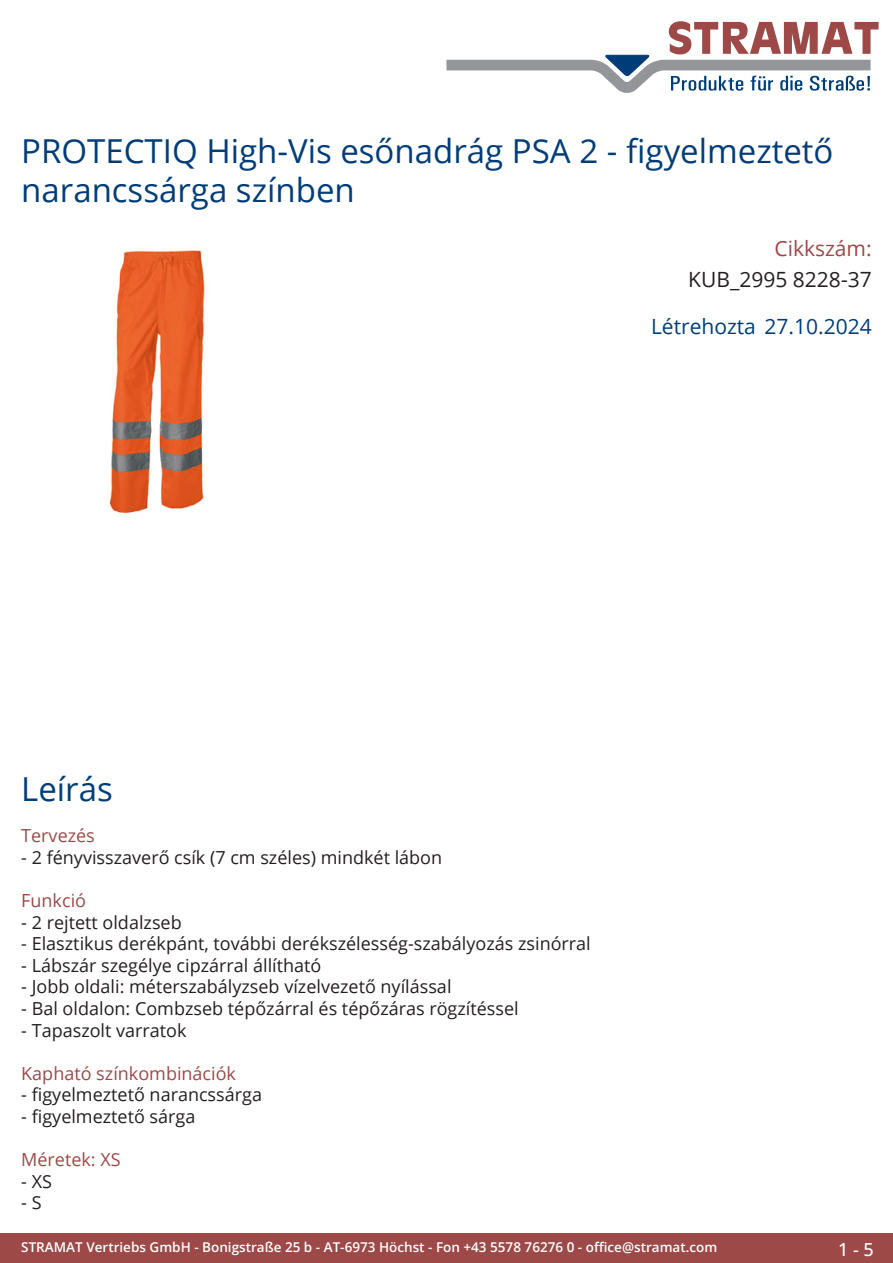
<style>
.page{position:relative;width:893px;height:1263px;background:#fff}
.page>*{position:absolute;margin:0;border:0;box-sizing:border-box;transform-origin:0 0}
.Produkttitel{font:33px/39.6px "Open Sans";color:#003d78}
.Erstellungsdatum{font:21px "Open Sans";color:#003d78}
.TechDaten_Inhalt{font:21px "Open Sans";color:#231f20}
.TechDaten_Überschrif{font:21px "Open Sans";color:#9c4948}
.Beschreibung_Text{font:18px "Open Sans";color:#231f20}
.Beschreibung_Text-2{font:18px "Open Sans";color:#9c4948}
.t1{font:500 18px "Open Sans";color:#fff}
.t2{font:600 13.5px "Open Sans";color:#fff}
</style>
<div class="page">
<div style="left:0;top:1233px;width:893px;height:30px;background:#9c4948"></div>
<svg style="left:446px;top:21px;width:433px;height:72px"></svg>
<img style="left:109px;top:250px;width:96px;height:264px">
<p class="Produkttitel" style="left:21px;top:130px;width:814px">PROTECTIQ High-Vis esőnadrág PSA 2 - figyelmeztető narancssárga színben</p>
<p class="TechDaten_Überschrif" style="left:774px;top:234px;width:99px">Cikkszám:</p>
<p class="TechDaten_Inhalt" style="left:688px;top:265px;width:185px">KUB_2995 8228-37</p>
<p class="Erstellungsdatum" style="left:651px;top:312px;width:222px">Létrehozta 27.10.2024</p>
<p class="Produkttitel" style="left:21px;top:768px;width:93px">Leírás</p>
<p class="Beschreibung_Text-2" style="left:21px;top:823px;width:75px">Tervezés</p>
<p class="Beschreibung_Text" style="left:21px;top:845px;width:422px">- 2 fényvisszaverő csík (7 cm széles) mindkét lábon</p>
<p class="Beschreibung_Text-2" style="left:21px;top:888px;width:66px">Funkció</p>
<p class="Beschreibung_Text" style="left:21px;top:910px;width:162px">- 2 rejtett oldalzseb</p>
<p class="Beschreibung_Text" style="left:21px;top:931px;width:571px">- Elasztikus derékpánt, további derékszélesség-szabályozás zsinórral</p>
<p class="Beschreibung_Text" style="left:21px;top:953px;width:302px">- Lábszár szegélye cipzárral állítható</p>
<p class="Beschreibung_Text" style="left:21px;top:974px;width:432px">- Jobb oldali: méterszabályzseb vízelvezető nyílással</p>
<p class="Beschreibung_Text" style="left:21px;top:996px;width:499px">- Bal oldalon: Combzseb tépőzárral és tépőzáras rögzítéssel</p>
<p class="Beschreibung_Text" style="left:21px;top:1018px;width:167px">- Tapaszolt varratok</p>
<p class="Beschreibung_Text-2" style="left:21px;top:1061px;width:216px">Kapható színkombinációk</p>
<p class="Beschreibung_Text" style="left:21px;top:1082px;width:242px">- figyelmeztető narancssárga</p>
<p class="Beschreibung_Text" style="left:21px;top:1104px;width:176px">- figyelmeztető sárga</p>
<p class="Beschreibung_Text-2" style="left:21px;top:1147px;width:101px">Méretek: XS</p>
<p class="Beschreibung_Text" style="left:21px;top:1169px;width:32px">- XS</p>
<p class="Beschreibung_Text" style="left:21px;top:1190px;width:22px">- S</p>
<p class="t2" style="left:21px;top:1238px;width:698px">STRAMAT Vertriebs GmbH - Bonigstraße 25 b - AT-6973 Höchst - Fon +43 5578 76276 0 - office@stramat.com</p>
<p class="t1" style="left:838px;top:1237px;width:37px">1 - 5</p>
</div>
